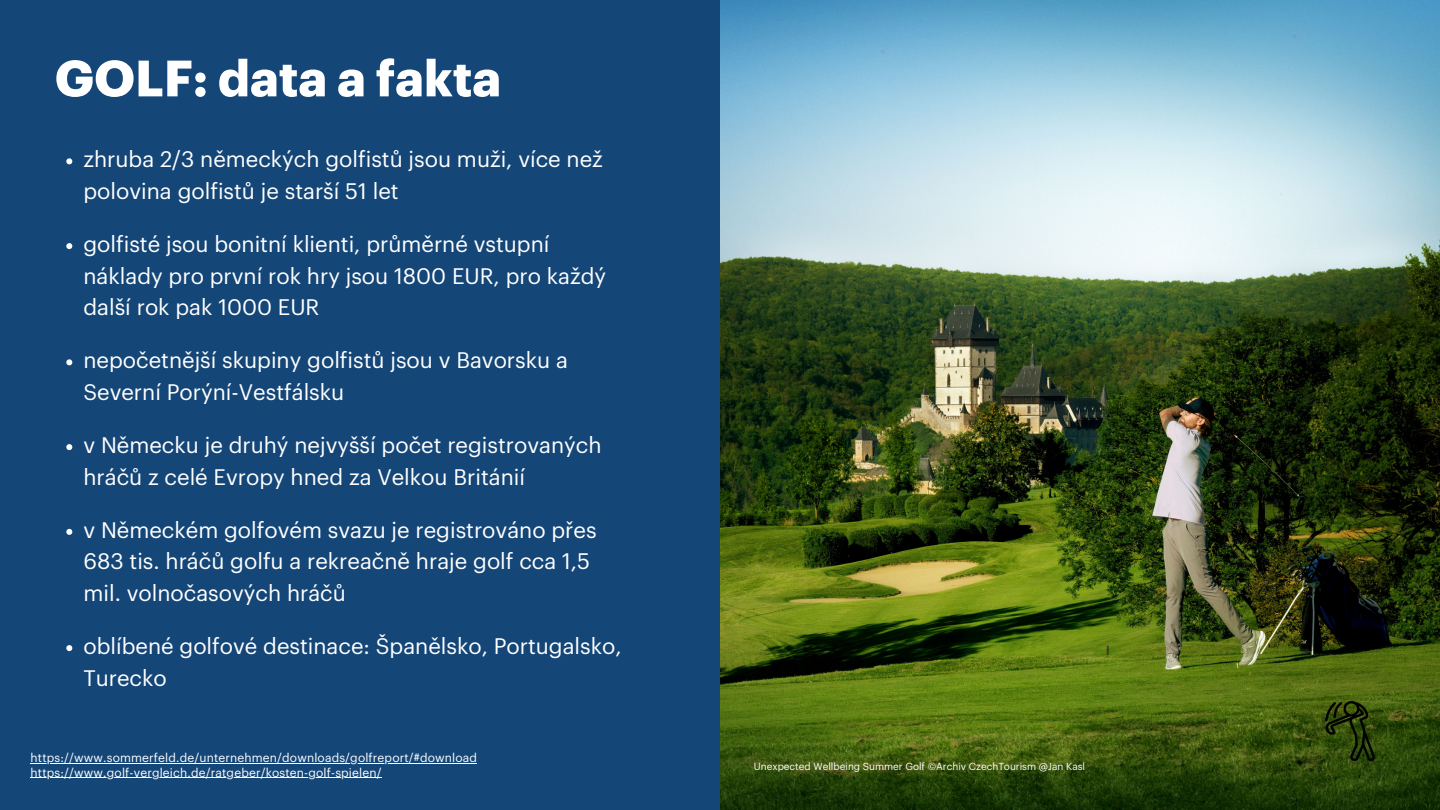
<style>
.page{position:relative;width:1440px;height:810px;background:#144678}
.page>*{position:absolute;margin:0;border:0;box-sizing:border-box;transform-origin:0 0}
.t1{font:700 50px "Graphik";color:#fff}
.t2{font:22px/31.5px "Graphik";color:#fff}
.t3{font:12px "Graphik";letter-spacing:.015em;color:#fff}
.t4{font:10px "Graphik";color:#fff}
</style>
<div class="page">
<hr style="left:31px;top:763px;width:446px;height:1px;background:#fff">
<hr style="left:31px;top:777px;width:351px;height:1px;background:#fff">
<svg style="left:66px;top:158px;width:6px;height:6px"></svg>
<svg style="left:66px;top:243px;width:6px;height:6px"></svg>
<svg style="left:66px;top:359px;width:6px;height:6px"></svg>
<svg style="left:66px;top:444px;width:6px;height:6px"></svg>
<svg style="left:66px;top:529px;width:6px;height:6px"></svg>
<svg style="left:66px;top:645px;width:6px;height:6px"></svg>
<img style="left:720px;top:0;width:720px;height:810px">
<img style="left:1320px;top:702px;width:59px;height:59px">
<h1 class="t1" style="left:55px;top:56px;width:448px">GOLF: data a fakta</h1>
<p class="t2" style="left:83px;top:145px;width:521px">zhruba 2/3 německých golfistů jsou muži, více než polovina golfistů je starší 51 let</p>
<p class="t2" style="left:83px;top:230px;width:524px">golfisté jsou bonitní klienti, průměrné vstupní náklady pro první rok hry jsou 1800 EUR, pro každý další rok pak 1000 EUR</p>
<p class="t2" style="left:83px;top:346px;width:486px">nepočetnější skupiny golfistů jsou v Bavorsku a<br>Severní Porýní-Vestfálsku</p>
<p class="t2" style="left:83px;top:431px;width:520px">v Německu je druhý nejvyšší počet registrovaných hráčů z celé Evropy hned za Velkou Británií</p>
<p class="t2" style="left:83px;top:515px;width:515px">v Německém golfovém svazu je registrováno přes<br>683 tis. hráčů golfu a rekreačně hraje golf cca 1,5 mil. volnočasových hráčů</p>
<h3 class="t2" style="left:83px;top:632px;width:540px">oblíbené golfové destinace: Španělsko, Portugalsko,<br>Turecko</h3>
<h1 class="t3" style="left:31px;top:753px;width:448px">https://www.sommerfeld.de/unternehmen/downloads/golfreport/#download</h1>
<p class="t3" style="left:31px;top:767px;width:353px">https://www.golf-vergleich.de/ratgeber/kosten-golf-spielen/</p>
<p class="t4" style="left:754px;top:762px;width:333px">Unexpected Wellbeing Summer Golf ©Archiv CzechTourism @Jan Kasl</p>
</div>
